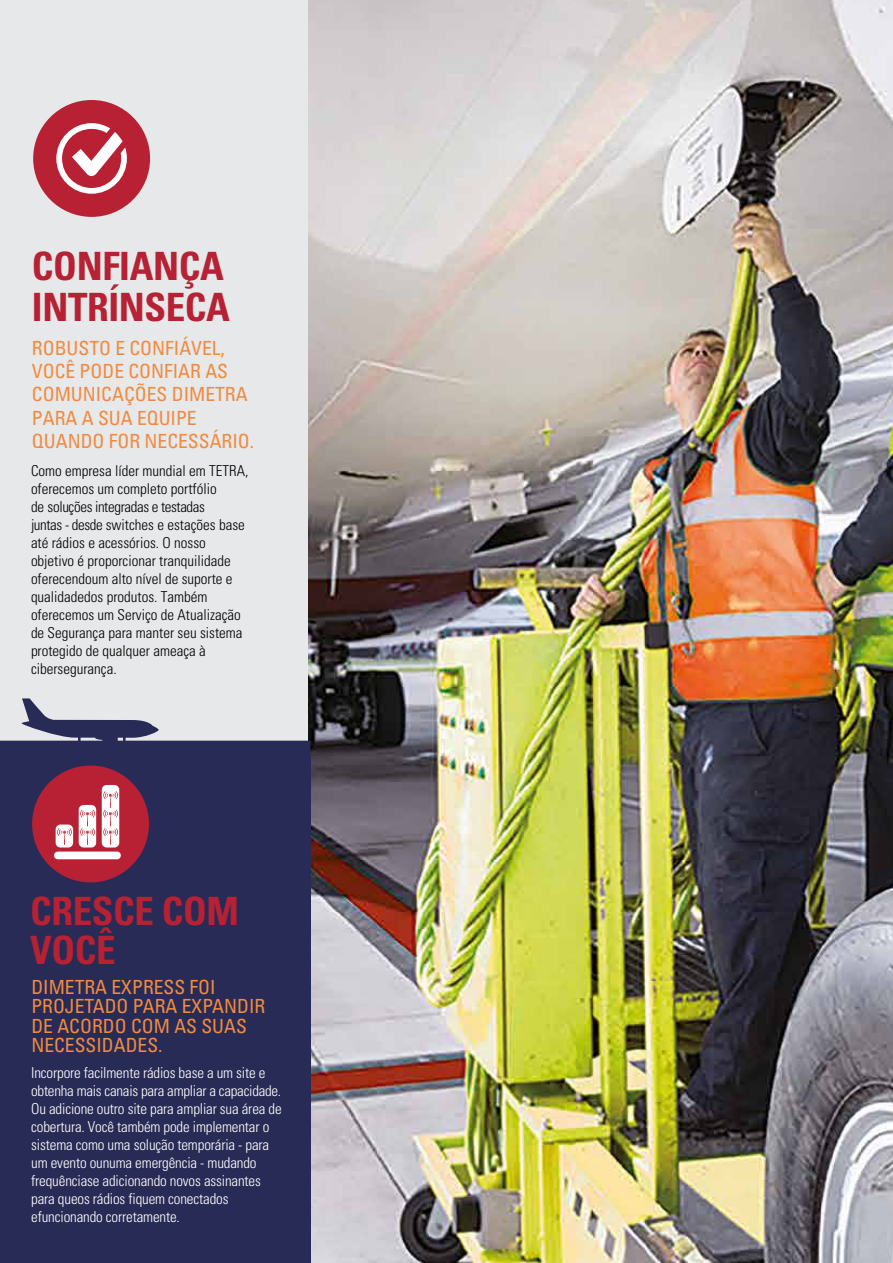
<style>
.page{position:relative;width:893px;height:1263px;background:#fff}
.page>*{position:absolute;margin:0;border:0;box-sizing:border-box;transform-origin:0 0}
.t1{font:700 condensed 39px/39px "Univers";letter-spacing:-.01em;color:#b62134}
.t2{font:condensed 19.5px/23.4px "Univers";color:#f28a40}
.t3{font:300 condensed 15px/18px "Univers";color:#000101}
.t4{font:300 condensed 15px/18px "Univers";letter-spacing:-.01em;color:#fff}
</style>
<div class="page">
<div style="left:0;top:0;width:310px;height:1263px;background:#e6e8e9"></div>
<img style="left:309px;top:0;width:584px;height:1263px">
<div style="left:0;top:757px;width:310px;height:506px;background:#282b55"></div>
<div style="left:0;top:741px;width:310px;height:67px;background:#282b55"></div>
<svg style="left:22px;top:698px;width:137px;height:43px"></svg>
<div style="left:32px;top:765px;width:117px;height:117px;background:#b82134;border-radius:50%"></div>
<div style="left:79px;top:805px;width:17px;height:42px;background:#fff;border-radius:5px"></div>
<div style="left:102px;top:785px;width:17px;height:62px;background:#fff;border-radius:5px"></div>
<div style="left:56px;top:824px;width:17px;height:23px;background:#fff;border-radius:5px"></div>
<svg style="left:57px;top:828px;width:15px;height:17px"></svg>
<svg style="left:80px;top:810px;width:15px;height:35px"></svg>
<svg style="left:103px;top:791px;width:15px;height:54px"></svg>
<div style="left:54px;top:851px;width:67px;height:8px;background:#fff;border-radius:4px"></div>
<div style="left:33px;top:100px;width:117px;height:117px;background:#b82134;border-radius:50%"></div>
<svg style="left:56px;top:123px;width:71px;height:71px"></svg>
<h1 class="t1" style="left:32px;top:245px;width:200px;line-height:40.5px">CONFIANÇA<br>INTRÍNSECA</h1>
<h2 class="t2" style="left:32px;top:335px;width:224px">ROBUSTO E CONFIÁVEL,<br>VOCÊ PODE CONFIAR AS<br>COMUNICAÇÕES DIMETRA<br>PARA A SUA EQUIPE<br>QUANDO FOR NECESSÁRIO.</h2>
<p class="t3" style="left:31px;top:461px;width:219px">Como empresa líder mundial em TETRA, oferecemos um completo portfólio<br>de soluções integradas e testadas<br>juntas - desde switches e estações base até rádios e acessórios. O nosso objetivo é proporcionar tranquilidade oferecendoum alto nível de suporte e qualidadedos produtos. Também oferecemos um Serviço de Atualização de Segurança para manter seu sistema protegido de qualquer ameaça à cibersegurança.</p>
<h1 class="t1" style="left:30px;top:891px;width:210px">CRESCE COM<br>VOCÊ</h1>
<h2 class="t2" style="left:31px;top:976px;width:235px;line-height:19.5px">DIMETRA EXPRESS FOI<br>PROJETADO PARA EXPANDIR<br>DE ACORDO COM AS SUAS<br>NECESSIDADES.</h2>
<p class="t4" style="left:31px;top:1064px;width:252px">Incorpore facilmente rádios base a um site e obtenha mais canais para ampliar a capacidade.<br>Ou adicione outro site para ampliar sua área de cobertura. Você também pode implementar o sistema como uma solução temporária - para um evento ounuma emergência - mudando frequênciase adicionando novos assinantes para queos rádios fiquem conectados efuncionando corretamente.</p>
</div>
